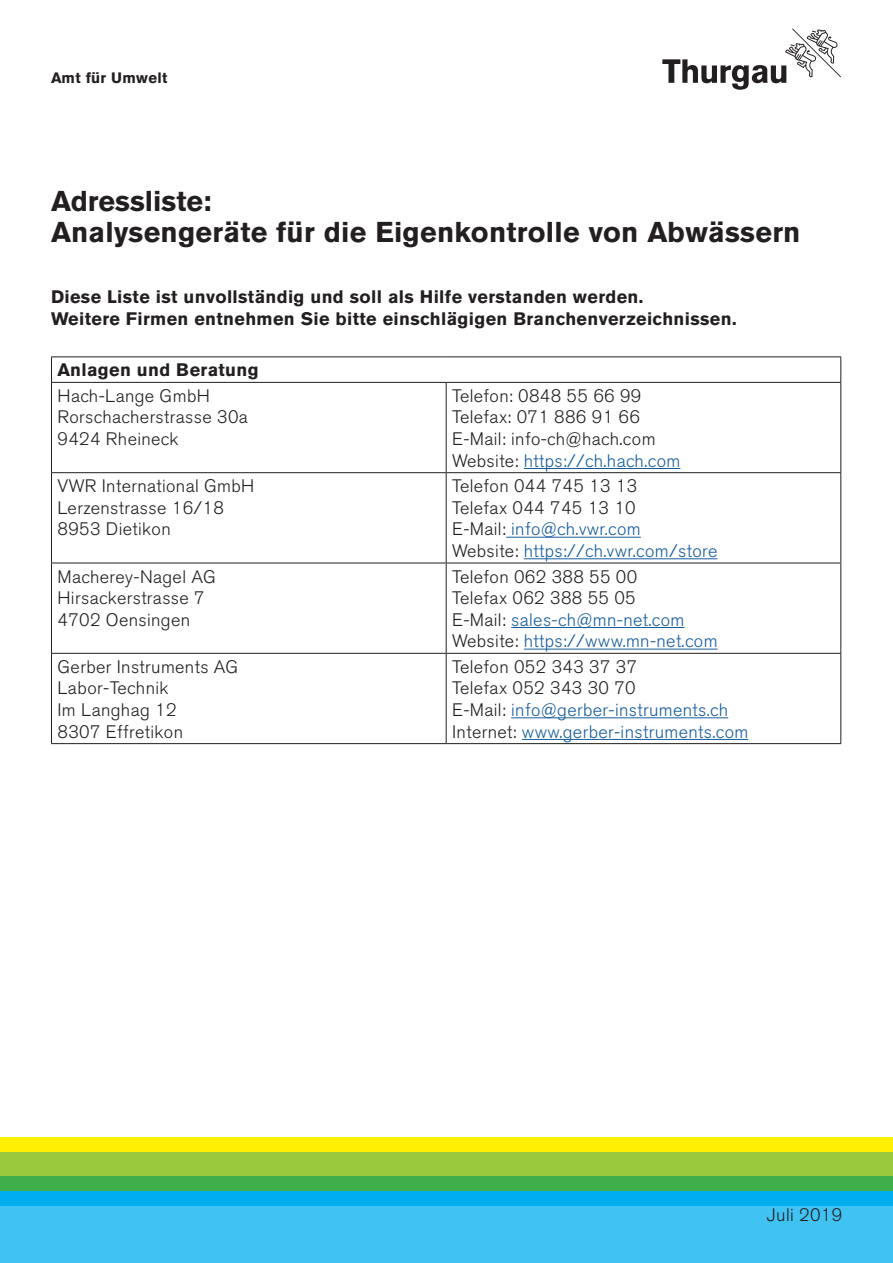
<style>
.page{position:relative;width:893px;height:1263px;background:#fff}
.page>*{position:absolute;margin:0;border:0;box-sizing:border-box;transform-origin:0 0}
.t1{font:700 28.5px/31.5px "Akzidenz Grotesk BQ";letter-spacing:.01em;color:#231f20}
.t2{font:300 18px/21.6px "Akzidenz Grotesk BQ";letter-spacing:.02em;color:#231f20}
.t3{font:700 18px/21.6px "Akzidenz Grotesk BQ";letter-spacing:.02em;color:#231f20}
.t4{font:300 18px/21.6px "Akzidenz Grotesk BQ";letter-spacing:.02em;color:#175d9e}
.t5{font:700 15px "Akzidenz Grotesk BQ";letter-spacing:.02em;color:#231f20}
.s1{color:#175d9e}
.s2{color:#231f20}
</style>
<div class="page">
<div style="left:0;top:1205px;width:893px;height:58px;background:#40c2f3"></div>
<div style="left:0;top:1137px;width:893px;height:15px;background:#fff101"></div>
<div style="left:0;top:1176px;width:893px;height:14px;background:#40ae49"></div>
<div style="left:0;top:1152px;width:893px;height:24px;background:#99ca3b"></div>
<div style="left:0;top:1190px;width:893px;height:15px;background:#00aeef"></div>
<svg style="left:662px;top:29px;width:179px;height:61px"></svg>
<hr style="left:51px;top:356px;width:395px;height:1px;background:#231f20">
<svg style="left:51px;top:357px;width:1px;height:25px"></svg>
<hr style="left:446px;top:356px;width:395px;height:1px;background:#231f20">
<svg style="left:840px;top:357px;width:1px;height:25px"></svg>
<hr style="left:51px;top:382px;width:395px;height:1px;background:#231f20">
<hr style="left:51px;top:383px;width:1px;height:89px;background:#231f20">
<hr style="left:446px;top:382px;width:395px;height:1px;background:#231f20">
<hr style="left:446px;top:383px;width:1px;height:89px;background:#231f20">
<hr style="left:840px;top:383px;width:1px;height:89px;background:#231f20">
<hr style="left:51px;top:472px;width:395px;height:1px;background:#231f20">
<hr style="left:51px;top:473px;width:1px;height:90px;background:#231f20">
<hr style="left:446px;top:472px;width:395px;height:1px;background:#231f20">
<hr style="left:446px;top:473px;width:1px;height:90px;background:#231f20">
<hr style="left:840px;top:473px;width:1px;height:90px;background:#231f20">
<hr style="left:51px;top:563px;width:395px;height:1px;background:#231f20">
<hr style="left:51px;top:563px;width:1px;height:90px;background:#231f20">
<hr style="left:446px;top:563px;width:395px;height:1px;background:#231f20">
<hr style="left:446px;top:563px;width:1px;height:90px;background:#231f20">
<hr style="left:840px;top:563px;width:1px;height:90px;background:#231f20">
<hr style="left:51px;top:653px;width:395px;height:1px;background:#231f20">
<hr style="left:51px;top:654px;width:1px;height:89px;background:#231f20">
<hr style="left:446px;top:653px;width:395px;height:1px;background:#231f20">
<hr style="left:446px;top:654px;width:1px;height:89px;background:#231f20">
<hr style="left:840px;top:654px;width:1px;height:89px;background:#231f20">
<hr style="left:51px;top:743px;width:395px;height:1px;background:#231f20">
<hr style="left:446px;top:743px;width:395px;height:1px;background:#231f20">
<hr style="left:524px;top:468px;width:156px;height:1px;background:#175d9e">
<hr style="left:506px;top:537px;width:135px;height:1px;background:#175d9e">
<hr style="left:524px;top:558px;width:193px;height:1px;background:#175d9e">
<hr style="left:511px;top:627px;width:173px;height:1px;background:#175d9e">
<hr style="left:524px;top:649px;width:194px;height:1px;background:#175d9e">
<hr style="left:511px;top:717px;width:217px;height:1px;background:#175d9e">
<hr style="left:522px;top:739px;width:226px;height:1px;background:#175d9e">
<p class="t5" style="left:51px;top:69px;width:118px">Amt für Umwelt</p>
<h1 class="t1" style="left:51px;top:185px;width:751px">Adressliste:<br>Analysengeräte für die Eigenkontrolle von Abwässern</h1>
<p class="t3" style="left:51px;top:286px;width:687px">Diese Liste ist unvollständig und soll als Hilfe verstanden werden.<br>Weitere Firmen entnehmen Sie bitte einschlägigen Branchenverzeichnissen.</p>
<p class="t3" style="left:58px;top:359px;width:203px">Anlagen und Beratung</p>
<p class="t2" style="left:58px;top:385px;width:192px">Hach-Lange GmbH<br>Rorschacherstrasse 30a<br>9424 Rheineck</p>
<p class="t2" style="left:452px;top:385px;width:230px">Telefon: 0848 55 66 99<br>Telefax: 071 886 91 66<br>E-Mail: info-ch@hach.com<br>Website: <span class="s1">https://ch.hach.com</span></p>
<p class="t2" style="left:58px;top:475px;width:198px">VWR International GmbH<br>Lerzenstrasse 16/18<br>8953 Dietikon</p>
<p class="t2" style="left:452px;top:475px;width:267px">Telefon 044 745 13 13<br>Telefax 044 745 13 10<br>E-Mail: <span class="s1">info@ch.vwr.com<br></span>Website: <span class="s1">https://ch.vwr.com/store</span></p>
<p class="t2" style="left:58px;top:566px;width:160px">Macherey-Nagel AG<br>Hirsackerstrasse 7<br>4702 Oensingen</p>
<p class="t2" style="left:452px;top:566px;width:267px">Telefon 062 388 55 00<br>Telefax 062 388 55 05<br>E-Mail: <span class="s1">sales-ch@mn-net.com<br></span>Website: <span class="s1">https://www.mn-net.com</span></p>
<p class="t2" style="left:58px;top:656px;width:182px">Gerber Instruments AG<br>Labor-Technik<br>Im Langhag 12<br>8307 Effretikon</p>
<p class="t4" style="left:452px;top:656px;width:298px"><span class="s2">Telefon 052 343 37 37<br>Telefax 052 343 30 70<br>E-Mail:</span> info@gerber-instruments.ch<br><span class="s2">Internet:</span> www.gerber-instruments.com</p>
<p class="t2" style="left:767px;top:1204px;width:77px">Juli 2019</p>
</div>
